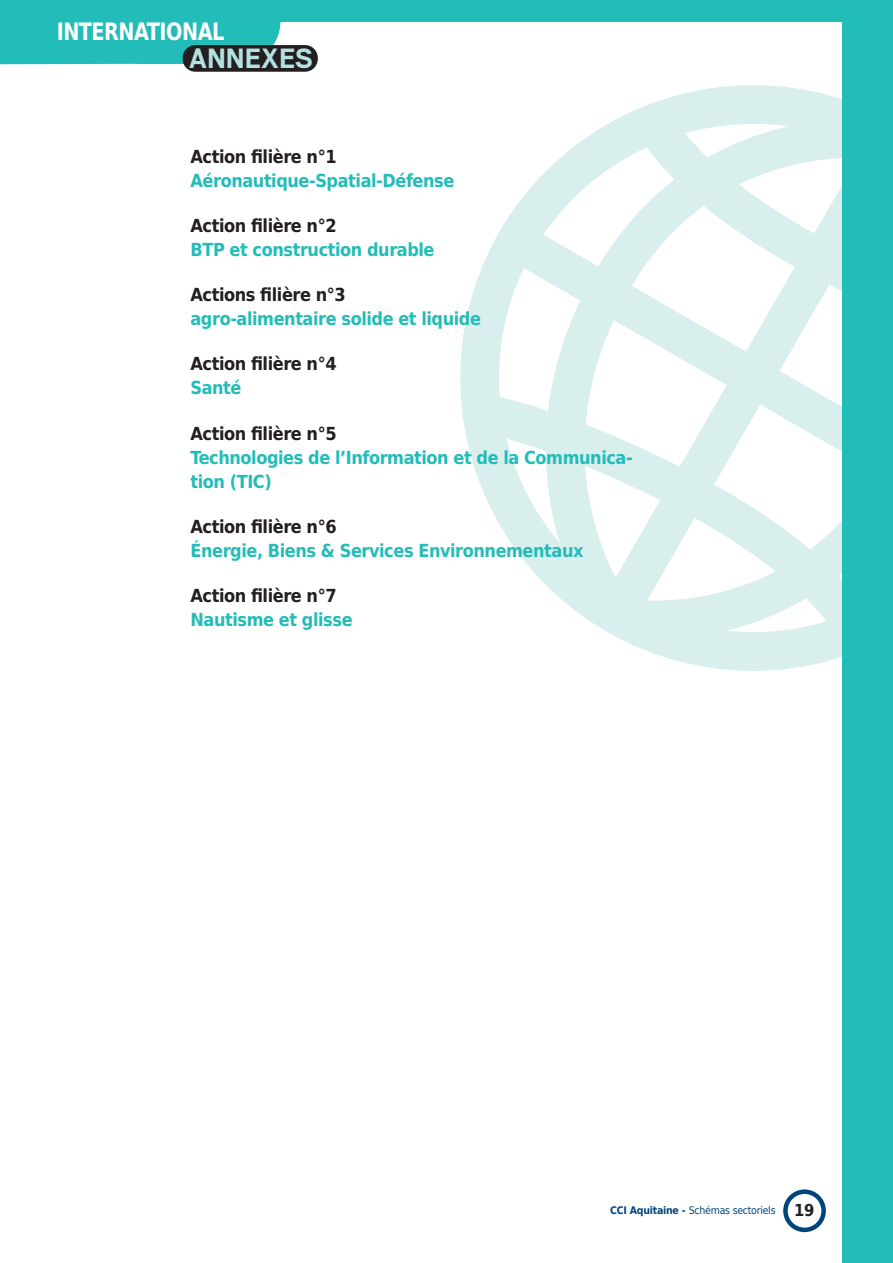
<style>
.page{position:relative;width:893px;height:1263px;background:#fff}
.page>*{position:absolute;margin:0;border:0;box-sizing:border-box;transform-origin:0 0}
.t1{font:700 31.05px "Scout";color:#b4e0df}
.t2{font:700 24px "DejaVu Sans Condensed";letter-spacing:-.025em;color:#fff;scale:.89 1}
.t3{font:700 18px/24px "DejaVu Sans Condensed";letter-spacing:-.025em;color:#22bcb9}
.t4{font:700 18px "DejaVu Sans Condensed";letter-spacing:-.025em;color:#231f20}
.t5{font:10.5px "DejaVu Sans Condensed";letter-spacing:-.025em;color:#00447c}
.s1{font-weight:700}
.s2{font-weight:700;font-size:16.5px;color:#231f20}
</style>
<div class="page">
<svg style="left:460px;top:85px;width:382px;height:586px;fill:#dcf0ef"></svg>
<svg style="left:783px;top:1189px;width:43px;height:43px"></svg>
<div style="left:842px;top:0;width:50px;height:1263px;background:#22bcb9"></div>
<div style="left:0;top:0;width:892px;height:21px;background:#22bcb9"></div>
<div style="left:0;top:21px;width:280px;height:43px;background:#22bcb9"></div>
<div style="left:183px;top:45px;width:135px;height:27px;background:#231f20;border-radius:13px"></div>
<h2 class="t2" style="left:57px;top:21px;width:190px">INTERNATIONAL</h2>
<h1 class="t1" style="left:189px;top:48px;width:125px">ANNEXES</h1>
<p class="t4" style="left:190px;top:149px;width:148px">Action filière n°1</p>
<p class="t3" style="left:190px;top:170px;width:265px">Aéronautique-Spatial-Défense</p>
<p class="t4" style="left:190px;top:218px;width:148px">Action filière n°2</p>
<p class="t3" style="left:190px;top:239px;width:246px">BTP et construction durable</p>
<p class="t4" style="left:190px;top:287px;width:157px">Actions filière n°3</p>
<p class="t3" style="left:190px;top:308px;width:292px">agro-alimentaire solide et liquide</p>
<p class="t4" style="left:190px;top:357px;width:148px">Action filière n°4</p>
<p class="t3" style="left:190px;top:377px;width:53px">Santé</p>
<p class="t4" style="left:190px;top:426px;width:148px">Action filière n°5</p>
<p class="t3" style="left:190px;top:447px;width:444px">Technologies de l’Information et de la Communica&shy;tion (TIC)</p>
<p class="t4" style="left:190px;top:519px;width:148px">Action filière n°6</p>
<p class="t3" style="left:190px;top:540px;width:394px">Énergie, Biens &amp; Services Environnementaux</p>
<p class="t4" style="left:190px;top:588px;width:148px">Action filière n°7</p>
<p class="t3" style="left:190px;top:609px;width:164px">Nautisme et glisse</p>
<p class="t5" style="left:610px;top:1206px;width:206px"><span class="s1">CCI Aquitaine -</span> Schémas sectoriels <span class="s2">19</span></p>
</div>
